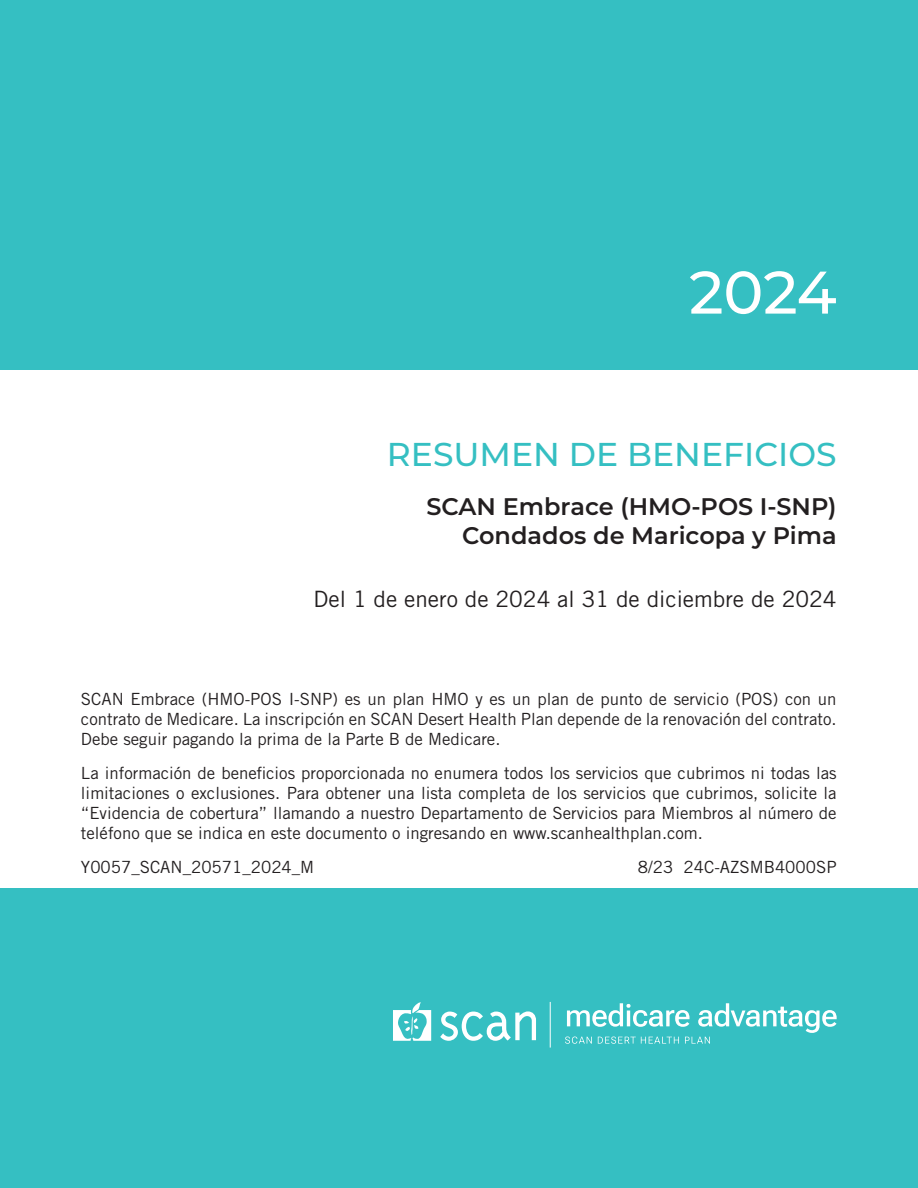
<style>
.page{position:relative;width:918px;height:1188px;background:#35bfc2}
.page>*{position:absolute;margin:0;border:0;box-sizing:border-box;transform-origin:0 0}
.t1{font:500 60px "Montserrat";color:#fff}
.t2{font:500 33px "Montserrat";color:#35bfc2}
.t3{font:600 24px/28.8px "Montserrat";color:#231f20;text-align:right}
.t4{font:22.5px "Trade Gothic LT Std";color:#231f20}
.t5{font:16.8px/20.1px "Trade Gothic LT Std";color:#231f20;text-align:justify}
</style>
<div class="page">
<div style="left:0;top:371px;width:918px;height:517px;background:#fff"></div>
<hr style="left:550px;top:1002px;width:1px;height:46px;background:#fff">
<svg style="left:440px;top:1011px;width:96px;height:30px"></svg>
<svg style="left:393px;top:1002px;width:38px;height:39px"></svg>
<svg style="left:565px;top:1003px;width:272px;height:41px"></svg>
<h1 class="t1" style="left:689px;top:250px;width:149px">2024</h1>
<h2 class="t2" style="left:387px;top:431px;width:451px">RESUMEN DE BENEFICIOS</h2>
<h3 class="t3" style="left:426px;top:491px;width:412px">SCAN Embrace (HMO-POS I-SNP)<br>Condados de Maricopa y Pima</h3>
<h3 class="t4" style="left:314px;top:585px;width:525px">Del 1 de enero de 2024 al 31 de diciembre de 2024</h3>
<p class="t5" style="left:81px;top:689px;width:757px">SCAN Embrace (HMO-POS I-SNP) es un plan HMO y es un plan de punto de servicio (POS) con un contrato de Medicare. La inscripción en SCAN Desert Health Plan depende de la renovación del contrato.<br>Debe seguir pagando la prima de la Parte B de Medicare.</p>
<p class="t5" style="left:81px;top:763px;width:757px">La información de beneficios proporcionada no enumera todos los servicios que cubrimos ni todas las limitaciones o exclusiones. Para obtener una lista completa de los servicios que cubrimos, solicite la “Evidencia de cobertura” llamando a nuestro Departamento de Servicios para Miembros al número de teléfono que se indica en este documento o ingresando en www.scanhealthplan.com.</p>
<p class="t5" style="left:81px;top:857px;width:235px">Y0057_SCAN_20571_2024_M</p>
<p class="t5" style="left:638px;top:857px;width:200px">8/23 24C-AZSMB4000SP</p>
</div>
